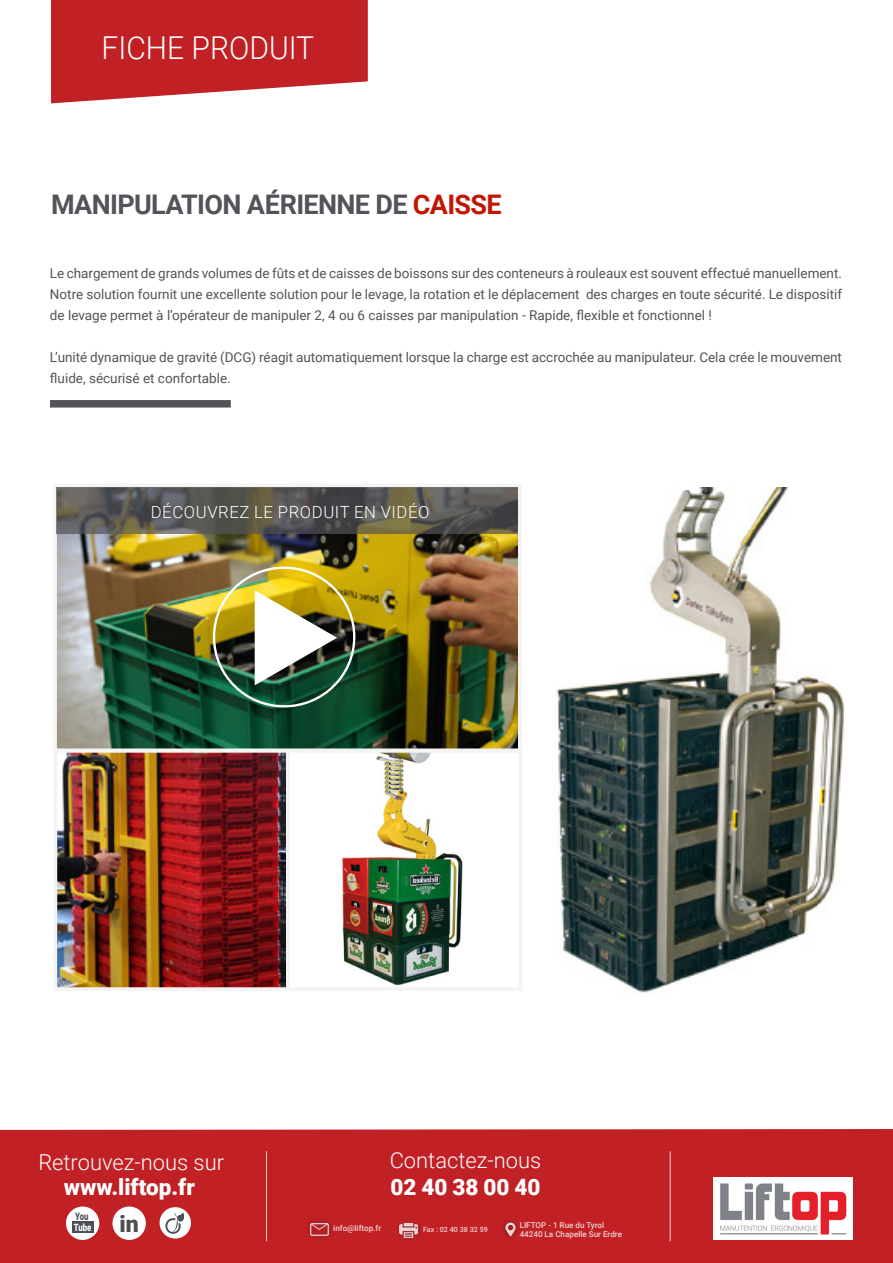
<style>
.page{position:relative;width:893px;height:1263px;background:#fff}
.page>*{position:absolute;margin:0;border:0;box-sizing:border-box;transform-origin:0 0}
.t1{font:45px "Bebas Neue";letter-spacing:.075em;color:#fff}
.t2{font:300 31.5px "Roboto";color:#fff;scale:.95 1}
.TITRE_PRODUITS{font:700 27px "Roboto";letter-spacing:-.025em;color:#535459}
.t3{font:900 23.1px "Roboto";color:#4b4f54}
.CONTACTEZ_NOUS{font:900 22.5px "Roboto";color:#fff}
.t4{font:300 21.9px "Roboto";color:#fff}
.Textes_tableaux{font:300 16.8px "Roboto";letter-spacing:.035em;color:#fff}
.texte{font:13.5px/21px "Roboto";color:#535459;text-align:justify}
.Texte_presentatio_fi{font:13.5px/21px "Roboto";color:#535459}
.t5{font:900 10.2px "Roboto";color:#fff;scale:.76 1}
.t6{font:900 10.2px "Roboto";color:#4b4f54;scale:.76 1}
.t7{font:500 8.1px/9.8px "Roboto";color:#fff}
.t8{font:500 7.2px "Roboto";color:#fff}
.s1{color:#c21604}
</style>
<div class="page">
<div style="left:0;top:1129px;width:893px;height:134px;background:#c12025"></div>
<svg style="left:51px;top:0;width:317px;height:103px;background:#c7373b"></svg>
<hr style="left:670px;top:1151px;width:1px;height:90px;background:#fff">
<hr style="left:266px;top:1151px;width:1px;height:90px;background:#fff">
<div style="left:399px;top:1223px;width:22px;height:19px;background:#231f20;opacity:.7"></div>
<img style="left:400px;top:1223px;width:17px;height:15px">
<div style="left:305px;top:1218px;width:28px;height:22px;background:#b71f24"></div>
<div style="left:310px;top:1223px;width:19px;height:13px;border:1px solid #fff"></div>
<svg style="left:310px;top:1223px;width:18px;height:7px"></svg>
<div style="left:501px;top:1218px;width:19px;height:22px;background:#231f20;opacity:.7"></div>
<svg style="left:505px;top:1222px;width:11px;height:15px"></svg>
<img style="left:714px;top:1177px;width:139px;height:63px">
<div style="left:66px;top:1206px;width:33px;height:34px;background:#fff;border-radius:50%"></div>
<div style="left:72px;top:1221px;width:22px;height:12px;background:#4b4f54"></div>
<div style="left:112px;top:1206px;width:34px;height:34px;background:#fff;border-radius:50%"></div>
<div style="left:160px;top:1207px;width:31px;height:31px;background:#fff;border-radius:50%"></div>
<svg style="left:165px;top:1212px;width:19px;height:22px"></svg>
<img style="left:556px;top:487px;width:288px;height:506px">
<img style="left:342px;top:754px;width:121px;height:231px">
<div style="left:286px;top:749px;width:236px;height:242px;border:4px solid #f4f4f4"></div>
<img style="left:59px;top:754px;width:226px;height:232px">
<div style="left:54px;top:749px;width:236px;height:242px;border:4px solid #f4f4f4"></div>
<div style="left:50px;top:400px;width:181px;height:8px;background:#535459"></div>
<img style="left:58px;top:534px;width:459px;height:213px">
<div style="left:53px;top:484px;width:469px;height:268px;border:4px solid #f4f4f4"></div>
<svg style="left:57px;top:487px;width:461px;height:47px;background:#595751"></svg>
<img style="left:255px;top:590px;width:82px;height:95px">
<h2 class="t2" style="left:102px;top:26px;width:225px">FICHE PRODUIT</h2>
<h1 class="t1" style="left:60px;top:31px;width:240px">FICHE PRODUIT</h1>
<p class="TITRE_PRODUITS" style="left:51px;top:185px;width:452px">MANIPULATION AÉRIENNE DE <span class="s1">CAISSE</span></p>
<p class="texte" style="left:50px;top:262px;width:794px">Le chargement de grands volumes de fûts et de caisses de boissons sur des conteneurs à rouleaux est souvent effectué manuellement.<br>Notre solution fournit une excellente solution pour le levage, la rotation et le déplacement des charges en toute sécurité. Le dispositif de levage permet à l’opérateur de manipuler 2, 4 ou 6 caisses par manipulation - Rapide, flexible et fonctionnel !</p>
<p class="Texte_presentatio_fi" style="left:50px;top:346px;width:794px">L’unité dynamique de gravité (DCG) réagit automatiquement lorsque la charge est accrochée au manipulateur. Cela crée le mouvement fluide, sécurisé et confortable.</p>
<p class="Textes_tableaux" style="left:151px;top:500px;width:280px">DÉCOUVREZ LE PRODUIT EN VIDÉO</p>
<h3 class="t4" style="left:38px;top:1146px;width:187px">Retrouvez-nous sur</h3>
<h3 class="t4" style="left:390px;top:1144px;width:153px">Contactez-nous</h3>
<p class="CONTACTEZ_NOUS" style="left:64px;top:1171px;width:133px">www.liftop.fr</p>
<h3 class="CONTACTEZ_NOUS" style="left:391px;top:1171px;width:151px">02 40 38 00 40</h3>
<p class="t6" style="left:75px;top:1209px;width:19px">You</p>
<p class="t5" style="left:74px;top:1220px;width:25px">Tube</p>
<h3 class="t3" style="left:120px;top:1207px;width:21px">in</h3>
<p class="t7" style="left:333px;top:1223px;width:49px">info@liftop.fr</p>
<p class="t8" style="left:423px;top:1224px;width:66px">Fax : 02 40 38 32 59</p>
<p class="t7" style="left:520px;top:1219px;width:104px">LIFTOP - 1 Rue du Tyrol<br>44240 La Chapelle Sur Erdre</p>
</div>
